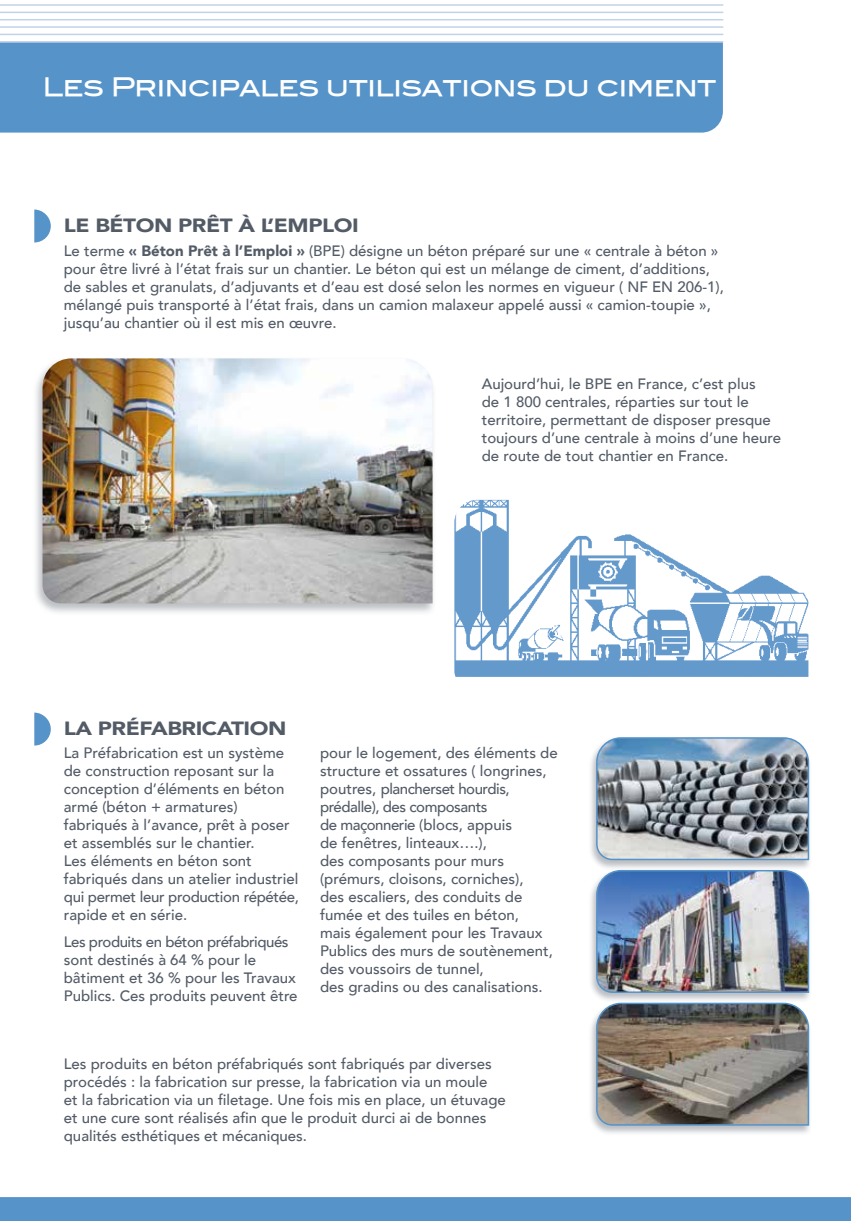
<style>
.page{position:relative;width:851px;height:1221px;background:#fff}
.page>*{position:absolute;margin:0;border:0;box-sizing:border-box;transform-origin:0 0}
.t1{font:25.5px "Blair Md ITCTT Medium";letter-spacing:-.02em;color:#fff}
.t2{font:900 19.2px "Avenir";letter-spacing:-.02em;color:#535b66;scale:1.18 1}
.t3{font:500 15px/18px "Avenir";color:#535b66}
.s1{font-weight:900}
</style>
<div class="page">
<hr style="left:0;top:4px;width:723px;height:2px;background:#c3d2eb">
<hr style="left:0;top:12px;width:723px;height:1px;background:#c3d2eb">
<hr style="left:0;top:19px;width:723px;height:1px;background:#c3d2eb">
<hr style="left:0;top:26px;width:723px;height:2px;background:#c3d2eb">
<hr style="left:0;top:34px;width:723px;height:1px;background:#c3d2eb">
<hr style="left:0;top:41px;width:723px;height:2px;background:#c3d2eb">
<div style="left:0;top:43px;width:722px;height:90px;background:#5693c9"></div>
<svg style="left:34px;top:209px;width:17px;height:33px"></svg>
<div style="left:0;top:1197px;width:850px;height:23px;background:#5693c9"></div>
<div style="left:33px;top:357px;width:404px;height:259px;background:#535b66;opacity:.4"></div>
<img style="left:43px;top:358px;width:389px;height:245px">
<img style="left:454px;top:500px;width:354px;height:177px">
<div style="left:588px;top:736px;width:224px;height:134px;background:#535b66;opacity:.4"></div>
<svg style="left:595px;top:736px;width:214px;height:124px"></svg>
<div style="left:588px;top:869px;width:224px;height:134px;background:#535b66;opacity:.4"></div>
<img style="left:595px;top:869px;width:214px;height:124px">
<div style="left:588px;top:1001px;width:224px;height:134px;background:#535b66;opacity:.4"></div>
<img style="left:595px;top:1001px;width:214px;height:125px">
<svg style="left:34px;top:712px;width:17px;height:33px"></svg>
<h1 class="t1" style="left:43px;top:66px;width:675px">Les Principales utilisations du ciment</h1>
<p class="t2" style="left:64px;top:209px;width:251px">LE BÉTON PRÊT À L’EMPLOI</p>
<p class="t3" style="left:64px;top:240px;width:661px">Le terme <span class="s1">« Béton Prêt à l’Emploi »</span> (BPE) désigne un béton préparé sur une « centrale à béton » pour être livré à l’état frais sur un chantier. Le béton qui est un mélange de ciment, d’additions, de sables et granulats, d’adjuvants et d’eau est dosé selon les normes en vigueur ( NF EN 206-1), mélangé puis transporté à l’état frais, dans un camion malaxeur appelé aussi « camion-toupie », jusqu’au chantier où il est mis en œuvre.</p>
<p class="t3" style="left:481px;top:374px;width:301px">Aujourd’hui, le BPE en France, c’est plus<br>de 1 800 centrales, réparties sur tout le territoire, permettant de disposer presque toujours d’une centrale à moins d’une heure de route de tout chantier en France.</p>
<p class="t2" style="left:64px;top:712px;width:190px">LA PRÉFABRICATION</p>
<p class="t3" style="left:64px;top:743px;width:237px">La Préfabrication est un système de construction reposant sur la conception d’éléments en béton armé (béton + armatures) fabriqués à l’avance, prêt à poser et assemblés sur le chantier.<br>Les éléments en béton sont fabriqués dans un atelier industriel qui permet leur production répétée, rapide et en série.</p>
<p class="t3" style="left:64px;top:931px;width:235px">Les produits en béton préfabriqués sont destinés à 64 % pour le bâtiment et 36 % pour les Travaux<br>Publics. Ces produits peuvent être</p>
<p class="t3" style="left:320px;top:743px;width:239px">pour le logement, des éléments de structure et ossatures ( longrines, poutres, plancherset hourdis, prédalle), des composants<br>de maçonnerie (blocs, appuis<br>de fenêtres, linteaux….),<br>des composants pour murs (prémurs, cloisons, corniches),<br>des escaliers, des conduits de fumée et des tuiles en béton,<br>mais également pour les Travaux<br>Publics des murs de soutènement, des voussoirs de tunnel,<br>des gradins ou des canalisations.</p>
<p class="t3" style="left:64px;top:1053px;width:443px">Les produits en béton préfabriqués sont fabriqués par diverses procédés : la fabrication sur presse, la fabrication via un moule<br>et la fabrication via un filetage. Une fois mis en place, un étuvage et une cure sont réalisés afin que le produit durci ai de bonnes qualités esthétiques et mécaniques.</p>
</div>
